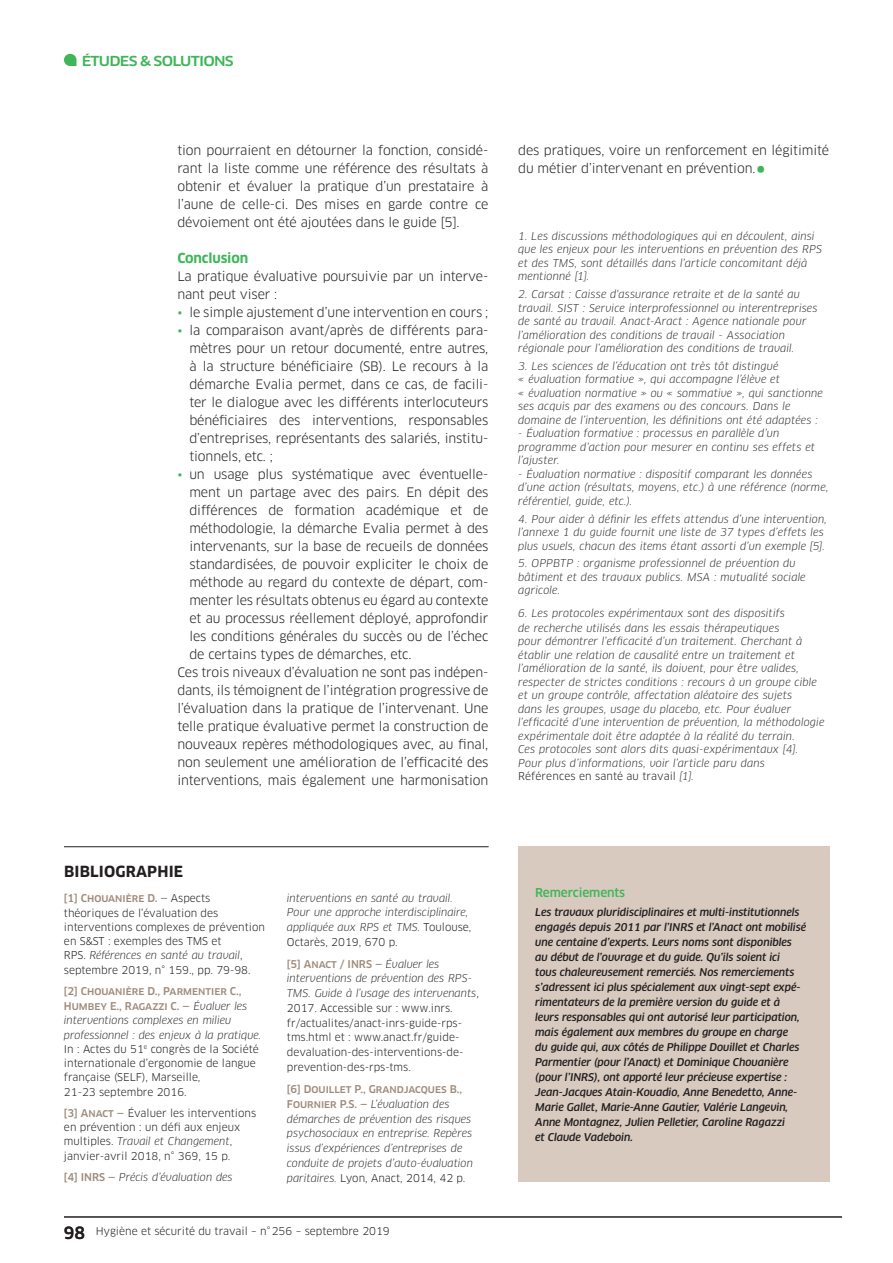
<style>
.page{position:relative;width:893px;height:1263px;background:#fff}
.page>*{position:absolute;margin:0;border:0;box-sizing:border-box;transform-origin:0 0}
.t1{font:700 15px "Clan OT";letter-spacing:.01em;color:#231f20}
.t2{font:500 13.5px "Clan OT";letter-spacing:-.05em;color:#3fb659;scale:1.14 1}
.t3{font:700 13.5px "Clan OT";letter-spacing:-.01em;color:#3fb659}
.t4{font:12.75px/18px "Clan OT";letter-spacing:-.01em;color:#231f20;text-align:justify}
.t5{font:500 12px "Clan OT";letter-spacing:-.01em;color:#3fb659}
.t6{font:italic 10.5px/13.5px "Clan OT";letter-spacing:.01em;color:#231f20}
.t7{font:10.5px/14.2px "Clan OT";color:#231f20}
.t8{font:italic 500 10.5px/15px "Clan OT";letter-spacing:-.01em;color:#231f20}
.s1{color:#3fb659}
.s2{font-size:27px;color:#3fb659}
.s3{font-style:normal}
.s4{font-weight:500;color:#9e8b7b}
.s5{font-style:italic}
.s6{font-weight:500;font-style:normal;color:#9e8b7b}
.s7{font-weight:500;font-size:16.5px}
</style>
<div class="page">
<hr style="left:64px;top:1216px;width:778px;height:1px;background:#231f20">
<svg style="left:64px;top:54px;width:13px;height:12px"></svg>
<div style="left:518px;top:846px;width:311px;height:335px;background:#d8cabf"></div>
<hr style="left:64px;top:846px;width:425px;height:1px;background:#231f20">
<p class="t2" style="left:82px;top:53px;width:135px">ÉTUDES &amp; SOLUTIONS</p>
<p class="t4" style="left:177px;top:141px;width:313px">tion pourraient en détourner la fonction, considé&shy;rant la liste comme une référence des résultats à obtenir et évaluer la pratique d’un prestataire à l’aune de celle-ci. Des mises en garde contre ce dévoiement ont été ajoutées dans le guide [5].</p>
<p class="t3" style="left:177px;top:250px;width:72px">Conclusion</p>
<p class="t4" style="left:177px;top:267px;width:312px">La pratique évaluative poursuivie par un interve&shy;nant peut viser :</p>
<p class="t4" style="left:177px;top:303px;width:313px"><span class="s1">•</span> le simple ajustement d’une intervention en cours ;</p>
<p class="t4" style="left:189px;top:321px;width:301px;text-indent:-12px"><span class="s1">•</span> la comparaison avant/après de différents para&shy;mètres pour un retour documenté, entre autres, à la structure bénéficiaire (SB). Le recours à la démarche Evalia permet, dans ce cas, de facili&shy;ter le dialogue avec les différents interlocuteurs bénéficiaires des interventions, responsables d’entreprises, représentants des salariés, institu&shy;tionnels, etc. ;</p>
<p class="t4" style="left:177px;top:465px;width:312px"><span class="s1">•</span> un usage plus systématique avec éventuelle-</p>
<p class="t4" style="left:189px;top:483px;width:301px">ment un partage avec des pairs. En dépit des</p>
<p class="t4" style="left:189px;top:501px;width:301px">différences de formation académique et de</p>
<p class="t4" style="left:189px;top:519px;width:300px">méthodologie, la démarche Evalia permet à des</p>
<p class="t4" style="left:189px;top:537px;width:301px">intervenants, sur la base de recueils de données</p>
<p class="t4" style="left:189px;top:555px;width:300px">standardisées, de pouvoir expliciter le choix de</p>
<p class="t4" style="left:189px;top:573px;width:301px">méthode au regard du contexte de départ, com-</p>
<p class="t4" style="left:189px;top:591px;width:300px">menter les résultats obtenus eu égard au contexte</p>
<p class="t4" style="left:189px;top:609px;width:301px">et au processus réellement déployé, approfondir</p>
<p class="t4" style="left:189px;top:627px;width:300px">les conditions générales du succès ou de l’échec</p>
<p class="t4" style="left:189px;top:645px;width:224px">de certains types de démarches, etc.</p>
<p class="t4" style="left:177px;top:663px;width:313px">Ces trois niveaux d’évaluation ne sont pas indépen-</p>
<p class="t4" style="left:177px;top:681px;width:312px">dants, ils témoignent de l’intégration progressive de</p>
<p class="t4" style="left:177px;top:699px;width:312px">l’évaluation dans la pratique de l’intervenant. Une</p>
<p class="t4" style="left:177px;top:717px;width:313px">telle pratique évaluative permet la construction de</p>
<p class="t4" style="left:177px;top:735px;width:312px">nouveaux repères méthodologiques avec, au final,</p>
<p class="t4" style="left:177px;top:753px;width:313px">non seulement une amélioration de l’efficacité des</p>
<p class="t4" style="left:177px;top:771px;width:313px">interventions, mais également une harmonisation</p>
<p class="t4" style="left:518px;top:141px;width:312px">des pratiques, voire un renforcement en légitimité du métier d’intervenant en prévention.<span class="s2">•</span></p>
<p class="t6" style="left:518px;top:229px;width:305px">1. Les discussions méthodologiques qui en découlent, ainsi que les enjeux pour les interventions en prévention des RPS et des TMS, sont détaillés dans l’article concomitant déjà mentionné [1].</p>
<p class="t6" style="left:518px;top:287px;width:301px">2. Carsat : Caisse d'assurance retraite et de la santé au travail. SIST : Service interprofessionnel ou interentreprises de santé au travail. Anact-Aract : Agence nationale pour l’amélioration des conditions de travail - Association régionale pour l’amélioration des conditions de travail.</p>
<p class="t6" style="left:518px;top:359px;width:306px">3. Les sciences de l’éducation ont très tôt distingué<br>« évaluation formative », qui accompagne l’élève et<br>« évaluation normative » ou « sommative », qui sanctionne ses acquis par des examens ou des concours. Dans le domaine de l’intervention, les définitions ont été adaptées :</p>
<p class="t6" style="left:518px;top:427px;width:298px">- Évaluation formative : processus en parallèle d’un programme d’action pour mesurer en continu ses effets et l’ajuster.</p>
<p class="t6" style="left:518px;top:467px;width:312px">- Évaluation normative : dispositif comparant les données d’une action (résultats, moyens, etc.) à une référence (norme, référentiel, guide, etc.).</p>
<p class="t6" style="left:518px;top:512px;width:310px">4. Pour aider à définir les effets attendus d’une intervention, l’annexe 1 du guide fournit une liste de 37 types d’effets les plus usuels, chacun des items étant assorti d’un exemple [5].</p>
<p class="t6" style="left:518px;top:557px;width:289px">5. OPPBTP : organisme professionnel de prévention du bâtiment et des travaux publics. MSA : mutualité sociale agricole.</p>
<p class="t6" style="left:518px;top:605px;width:268px;line-height:15px">6. Les protocoles expérimentaux sont des dispositifs de recherche utilisés dans les essais thérapeutiques</p>
<p class="t6" style="left:518px;top:635px;width:308px">pour démontrer l’efficacité d’un traitement. Cherchant à établir une relation de causalité entre un traitement et l’amélioration de la santé, ils doivent, pour être valides, respecter de strictes conditions : recours à un groupe cible et un groupe contrôle, affectation aléatoire des sujets<br>dans les groupes, usage du placebo, etc. Pour évaluer l’efficacité d’une intervention de prévention, la méthodologie expérimentale doit être adaptée à la réalité du terrain.<br>Ces protocoles sont alors dits quasi-expérimentaux [4].<br>Pour plus d’informations, voir l’article paru dans <span class="s3">Références en santé au travail</span> [1].</p>
<h1 class="t1" style="left:64px;top:862px;width:121px">BIBLIOGRAPHIE</h1>
<p class="t7" style="left:64px;top:891px;width:202px"><span class="s4">[1] Chouanière D. —</span> Aspects théoriques de l’évaluation des interventions complexes de prévention en S&amp;ST : exemples des TMS et<br>RPS. <span class="s5">Références en santé au travail</span>, septembre 2019, n° 159., pp. 79-98.</p>
<p class="t7" style="left:64px;top:984px;width:199px"><span class="s4">[2] Chouanière D., Parmentier C., Humbey E., Ragazzi C. —</span> <span class="s5">Évaluer les interventions complexes en milieu professionnel : des enjeux à la pratique.<br></span>In : Actes du 51<sup>e</sup> congrès de la Société internationale d’ergonomie de langue française (SELF), Marseille,<br>21-23 septembre 2016.</p>
<p class="t7" style="left:64px;top:1106px;width:194px"><span class="s4">[3] Anact —</span> Évaluer les interventions en prévention : un défi aux enjeux multiples. <span class="s5">Travail et Changement</span>, janvier-avril 2018, n° 369, 15 p.</p>
<p class="t6" style="left:64px;top:1170px;width:170px"><span class="s6">[4] INRS —</span> Précis d’évaluation des</p>
<p class="t6" style="left:287px;top:890px;width:186px;line-height:14.7px">interventions en santé au travail.<br>Pour une approche interdisciplinaire, appliquée aux RPS et TMS. <span class="s3">Toulouse, Octarès, 2019, 670 p.</span></p>
<p class="t7" style="left:287px;top:956px;width:193px;line-height:14.7px"><span class="s4">[5] Anact / INRS —</span> <span class="s5">Évaluer les interventions de prévention des RPS-TMS. Guide à l’usage des intervenants</span>, 2017. Accessible sur : www.inrs. fr/actualites/anact-inrs-guide-rps&shy;tms.html et : www.anact.fr/guide&shy;devaluation-des-interventions-de&shy;prevention-des-rps-tms.</p>
<p class="t6" style="left:287px;top:1081px;width:187px;line-height:14.9px"><span class="s6">[6] Douillet P., Grandjacques B., Fournier P.S. —</span> L’évaluation des démarches de prévention des risques psychosociaux en entreprise. Repères issus d’expériences d’entreprises de conduite de projets d’auto-évaluation paritaires. <span class="s3">Lyon, Anact, 2014, 42 p.</span></p>
<p class="t7" style="left:64px;top:1224px;width:328px"><span class="s7">98</span> Hygiène et sécurité du travail – n°256 – septembre 2019</p>
<p class="t5" style="left:535px;top:885px;width:91px">Remerciements</p>
<p class="t8" style="left:535px;top:904px;width:273px">Les travaux pluridisciplinaires et multi-institutionnels engagés depuis 2011 par l’INRS et l’Anact ont mobilisé une centaine d’experts. Leurs noms sont disponibles au début de l’ouvrage et du guide. Qu’ils soient ici<br>tous chaleureusement remerciés. Nos remerciements s’adressent ici plus spécialement aux vingt-sept expé&shy;rimentateurs de la première version du guide et à leurs responsables qui ont autorisé leur participation, mais également aux membres du groupe en charge<br>du guide qui, aux côtés de Philippe Douillet et Charles Parmentier (pour l’Anact) et Dominique Chouanière (pour l’INRS), ont apporté leur précieuse expertise :<br>Jean-Jacques Atain-Kouadio, Anne Benedetto, Anne-Marie Gallet, Marie-Anne Gautier, Valérie Langevin, Anne Montagnez, Julien Pelletier, Caroline Ragazzi<br>et Claude Vadeboin.</p>
</div>
